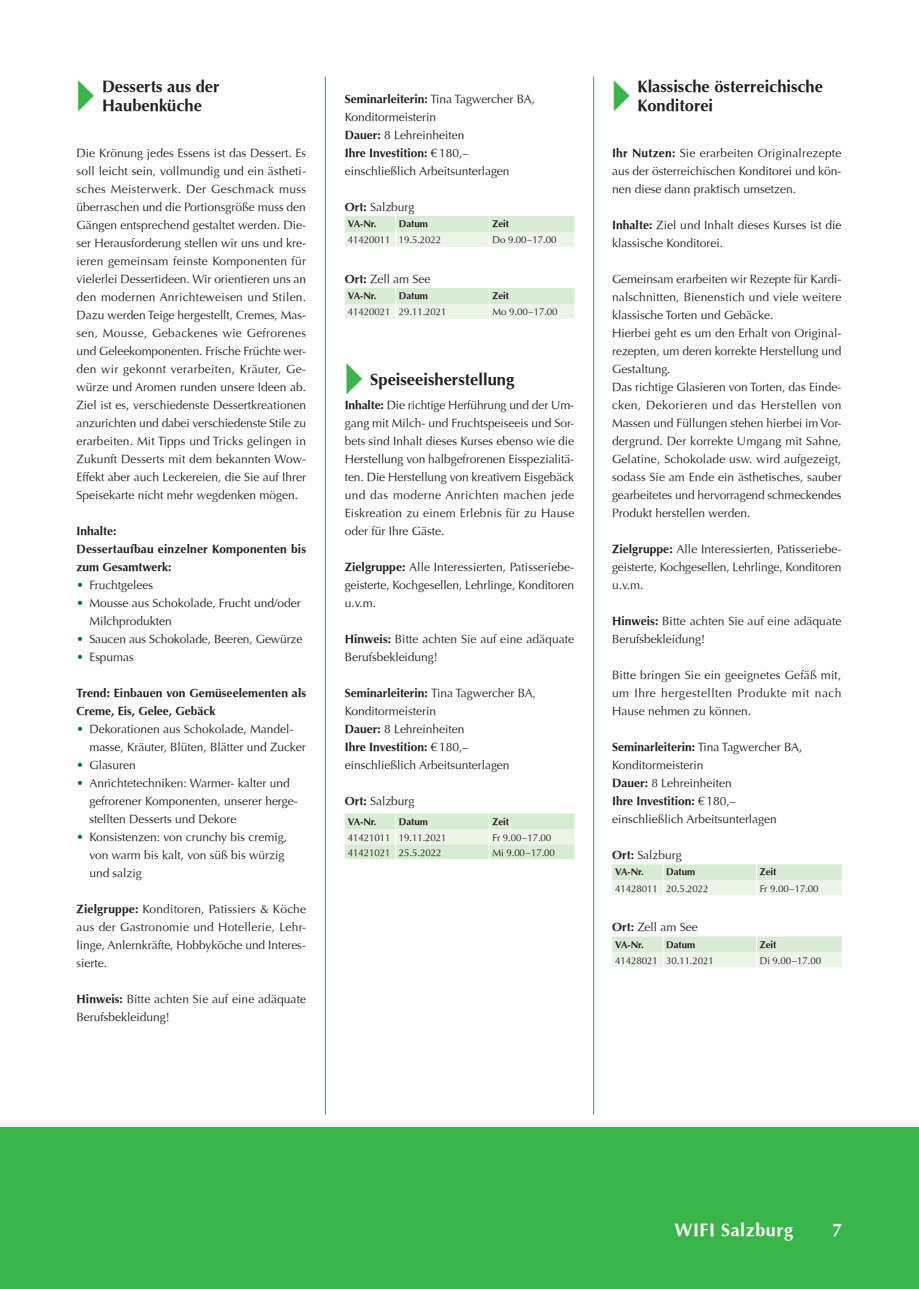
<style>
.page{position:relative;width:919px;height:1289px;background:#fff}
.page>*{position:absolute;margin:0;border:0;box-sizing:border-box;transform-origin:0 0}
.t1{font:700 18px "Optima";letter-spacing:.03em;color:#fff}
.t2{font:700 16.5px/19.5px "Optima";color:#231f20}
._6_copy_8pt{font:12px/18px "Optima";color:#231f20;text-align:justify}
._6_copy_8pt-2{font:700 12px/18px "Optima";color:#231f20}
.Tabelle_copy{font:9.75px "Optima";letter-spacing:-.01em;color:#231f20}
.Tabelle_head{font:700 9.75px "Optima";letter-spacing:-.01em;color:#231f20}
.s1{color:#007435}
.s2{font-weight:700}
.s3{font-weight:400}
.s4{color:#3ab54a}
</style>
<div class="page">
<div style="left:0;top:1127px;width:918px;height:161px;background:#3ab54a"></div>
<svg style="left:345px;top:216px;width:229px;height:31px;background:#e1efde"></svg>
<svg style="left:345px;top:288px;width:229px;height:31px;background:#e1efde"></svg>
<svg style="left:345px;top:813px;width:229px;height:46px;background:#deeedb"></svg>
<svg style="left:612px;top:864px;width:229px;height:31px;background:#e1f0de"></svg>
<svg style="left:612px;top:936px;width:229px;height:31px;background:#e1f0de"></svg>
<hr style="left:593px;top:77px;width:1px;height:1037px;background:#3ab54a">
<hr style="left:325px;top:77px;width:1px;height:1037px;background:#3ab54a">
<p class="t2" style="left:102px;top:77px;width:119px">Desserts aus der<br>Haubenküche</p>
<p class="_6_copy_8pt" style="left:77px;top:144px;width:231px">Die Krönung jedes Essens ist das Dessert. Es soll leicht sein, vollmundig und ein ästheti&shy;sches Meisterwerk. Der Geschmack muss überraschen und die Portionsgröße muss den Gängen entsprechend gestaltet werden. Die&shy;ser Herausforderung stellen wir uns und kre&shy;ieren gemeinsam feinste Komponenten für vielerlei Dessertideen. Wir orientieren uns an den modernen Anrichteweisen und Stilen.<br>Dazu werden Teige hergestellt, Cremes, Mas&shy;sen, Mousse, Gebackenes wie Gefrorenes und Geleekomponenten. Frische Früchte wer&shy;den wir gekonnt verarbeiten, Kräuter, Ge&shy;würze und Aromen runden unsere Ideen ab.<br>Ziel ist es, verschiedenste Dessertkreationen anzurichten und dabei verschiedenste Stile zu erarbeiten. Mit Tipps und Tricks gelingen in Zukunft Desserts mit dem bekannten Wow-Effekt aber auch Leckereien, die Sie auf Ihrer Speisekarte nicht mehr wegdenken mögen.</p>
<p class="_6_copy_8pt-2" style="left:77px;top:522px;width:41px">Inhalte:</p>
<p class="_6_copy_8pt-2" style="left:77px;top:540px;width:231px">Dessertaufbau einzelner Komponenten bis zum Gesamtwerk:</p>
<p class="_6_copy_8pt" style="left:77px;top:576px;width:78px"><span class="s1">•</span> Fruchtgelees</p>
<p class="_6_copy_8pt" style="left:89px;top:594px;width:213px;text-indent:-13px"><span class="s1">•</span> Mousse aus Schokolade, Frucht und/oder<br>Milchprodukten</p>
<p class="_6_copy_8pt" style="left:77px;top:630px;width:227px"><span class="s1">•</span> Saucen aus Schokolade, Beeren, Gewürze</p>
<p class="_6_copy_8pt" style="left:77px;top:648px;width:59px"><span class="s1">•</span> Espumas</p>
<p class="_6_copy_8pt-2" style="left:77px;top:684px;width:231px">Trend: Einbauen von Gemüseelementen als<br>Creme, Eis, Gelee, Gebäck</p>
<p class="_6_copy_8pt" style="left:89px;top:720px;width:218px;text-indent:-13px"><span class="s1">•</span> Dekorationen aus Schokolade, Mandel&shy;masse, Kräuter, Blüten, Blätter und Zucker</p>
<p class="_6_copy_8pt" style="left:77px;top:756px;width:61px"><span class="s1">•</span> Glasuren</p>
<p class="_6_copy_8pt" style="left:89px;top:774px;width:210px;text-align:left;text-indent:-13px"><span class="s1">•</span> Anrichtetechniken: Warmer- kalter und gefrorener Komponenten, unserer herge&shy;stellten Desserts und Dekore</p>
<p class="_6_copy_8pt" style="left:89px;top:828px;width:199px;text-align:left;text-indent:-13px"><span class="s1">•</span> Konsistenzen: von crunchy bis cremig, von warm bis kalt, von süß bis würzig und salzig</p>
<p class="_6_copy_8pt" style="left:77px;top:900px;width:231px"><span class="s2">Zielgruppe:</span> Konditoren, Patissiers &amp; Köche aus der Gastronomie und Hotellerie, Lehr&shy;linge, Anlernkräfte, Hobbyköche und Interes&shy;sierte.</p>
<p class="_6_copy_8pt" style="left:77px;top:990px;width:231px"><span class="s2">Hinweis:</span> Bitte achten Sie auf eine adäquate<br>Berufsbekleidung!</p>
<p class="_6_copy_8pt" style="left:345px;top:90px;width:192px"><span class="s2">Seminarleiterin:</span> Tina Tagwercher BA,</p>
<p class="_6_copy_8pt" style="left:345px;top:108px;width:93px">Konditormeisterin</p>
<p class="_6_copy_8pt" style="left:345px;top:126px;width:121px"><span class="s2">Dauer:</span> 8 Lehreinheiten</p>
<p class="_6_copy_8pt-2" style="left:345px;top:144px;width:125px">Ihre Investition: <span class="s3">€180,–</span></p>
<p class="_6_copy_8pt" style="left:345px;top:162px;width:166px">einschließlich Arbeitsunterlagen</p>
<p class="_6_copy_8pt" style="left:345px;top:198px;width:71px"><span class="s2">Ort:</span> Salzburg</p>
<p class="Tabelle_head" style="left:348px;top:218px;width:30px">VA-Nr.</p>
<p class="Tabelle_head" style="left:399px;top:218px;width:30px">Datum</p>
<p class="Tabelle_head" style="left:492px;top:218px;width:18px">Zeit</p>
<p class="Tabelle_copy" style="left:348px;top:234px;width:44px">41420011</p>
<p class="Tabelle_copy" style="left:399px;top:234px;width:44px">19.5.2022</p>
<p class="Tabelle_copy" style="left:492px;top:234px;width:66px">Do 9.00–17.00</p>
<p class="_6_copy_8pt" style="left:345px;top:270px;width:87px"><span class="s2">Ort:</span> Zell am See</p>
<p class="Tabelle_head" style="left:348px;top:290px;width:30px">VA-Nr.</p>
<p class="Tabelle_head" style="left:399px;top:290px;width:30px">Datum</p>
<p class="Tabelle_head" style="left:492px;top:290px;width:18px">Zeit</p>
<p class="Tabelle_copy" style="left:348px;top:306px;width:44px">41420021</p>
<p class="Tabelle_copy" style="left:399px;top:306px;width:49px">29.11.2021</p>
<p class="Tabelle_copy" style="left:492px;top:306px;width:67px">Mo 9.00–17.00</p>
<p class="t2" style="left:345px;top:370px;width:171px"><span class="s4">◆</span> Speiseeisherstellung</p>
<p class="_6_copy_8pt" style="left:345px;top:396px;width:231px"><span class="s2">Inhalte:</span> Die richtige Herführung und der Um&shy;gang mit Milch- und Fruchtspeiseeis und Sor&shy;bets sind Inhalt dieses Kurses ebenso wie die Herstellung von halbgefrorenen Eisspezialitä&shy;ten. Die Herstellung von kreativem Eisgebäck und das moderne Anrichten machen jede Eiskreation zu einem Erlebnis für zu Hause oder für Ihre Gäste.</p>
<p class="_6_copy_8pt" style="left:345px;top:558px;width:231px"><span class="s2">Zielgruppe:</span> Alle Interessierten, Patisseriebe&shy;geisterte, Kochgesellen, Lehrlinge, Konditoren u.v.m.</p>
<p class="_6_copy_8pt" style="left:345px;top:630px;width:231px"><span class="s2">Hinweis:</span> Bitte achten Sie auf eine adäquate<br>Berufsbekleidung!</p>
<p class="_6_copy_8pt" style="left:345px;top:684px;width:193px"><span class="s2">Seminarleiterin:</span> Tina Tagwercher BA,</p>
<p class="_6_copy_8pt" style="left:345px;top:702px;width:93px">Konditormeisterin</p>
<p class="_6_copy_8pt" style="left:345px;top:720px;width:121px"><span class="s2">Dauer:</span> 8 Lehreinheiten</p>
<p class="_6_copy_8pt-2" style="left:345px;top:738px;width:125px">Ihre Investition: <span class="s3">€180,–</span></p>
<p class="_6_copy_8pt" style="left:345px;top:756px;width:166px">einschließlich Arbeitsunterlagen</p>
<p class="_6_copy_8pt" style="left:345px;top:792px;width:71px"><span class="s2">Ort:</span> Salzburg</p>
<p class="Tabelle_head" style="left:348px;top:815px;width:30px">VA-Nr.</p>
<p class="Tabelle_head" style="left:399px;top:815px;width:30px">Datum</p>
<p class="Tabelle_head" style="left:492px;top:815px;width:18px">Zeit</p>
<p class="Tabelle_copy" style="left:348px;top:831px;width:44px">41421011</p>
<p class="Tabelle_copy" style="left:399px;top:831px;width:49px">19.11.2021</p>
<p class="Tabelle_copy" style="left:492px;top:831px;width:60px">Fr 9.00–17.00</p>
<p class="Tabelle_copy" style="left:348px;top:846px;width:44px">41421021</p>
<p class="Tabelle_copy" style="left:399px;top:846px;width:44px">25.5.2022</p>
<p class="Tabelle_copy" style="left:492px;top:846px;width:64px">Mi 9.00–17.00</p>
<p class="t2" style="left:637px;top:77px;width:187px">Klassische österreichische<br>Konditorei</p>
<p class="_6_copy_8pt" style="left:612px;top:144px;width:231px"><span class="s2">Ihr Nutzen:</span> Sie erarbeiten Originalrezepte aus der österreichischen Konditorei und kön&shy;nen diese dann praktisch umsetzen.</p>
<p class="_6_copy_8pt" style="left:612px;top:216px;width:231px"><span class="s2">Inhalte:</span> Ziel und Inhalt dieses Kurses ist die klassische Konditorei.</p>
<p class="_6_copy_8pt" style="left:612px;top:270px;width:231px">Gemeinsam erarbeiten wir Rezepte für Kardi&shy;nalschnitten, Bienenstich und viele weitere klassische Torten und Gebäcke.</p>
<p class="_6_copy_8pt" style="left:612px;top:324px;width:231px">Hierbei geht es um den Erhalt von Original&shy;rezepten, um deren korrekte Herstellung und Gestaltung.</p>
<p class="_6_copy_8pt" style="left:612px;top:378px;width:231px">Das richtige Glasieren von Torten, das Einde&shy;cken, Dekorieren und das Herstellen von Massen und Füllungen stehen hierbei im Vor&shy;dergrund. Der korrekte Umgang mit Sahne, Gelatine, Schokolade usw. wird aufgezeigt, sodass Sie am Ende ein ästhetisches, sauber gearbeitetes und hervorragend schmeckendes Produkt herstellen werden.</p>
<p class="_6_copy_8pt" style="left:612px;top:540px;width:231px"><span class="s2">Zielgruppe:</span> Alle Interessierten, Patisseriebe&shy;geisterte, Kochgesellen, Lehrlinge, Konditoren u.v.m.</p>
<p class="_6_copy_8pt" style="left:612px;top:612px;width:231px"><span class="s2">Hinweis:</span> Bitte achten Sie auf eine adäquate<br>Berufsbekleidung!</p>
<p class="_6_copy_8pt" style="left:612px;top:666px;width:231px">Bitte bringen Sie ein geeignetes Gefäß mit, um Ihre hergestellten Produkte mit nach Hause nehmen zu können.</p>
<p class="_6_copy_8pt" style="left:612px;top:738px;width:192px"><span class="s2">Seminarleiterin:</span> Tina Tagwercher BA,</p>
<p class="_6_copy_8pt" style="left:612px;top:756px;width:93px">Konditormeisterin</p>
<p class="_6_copy_8pt" style="left:612px;top:774px;width:121px"><span class="s2">Dauer:</span> 8 Lehreinheiten</p>
<p class="_6_copy_8pt-2" style="left:612px;top:792px;width:125px">Ihre Investition: <span class="s3">€180,–</span></p>
<p class="_6_copy_8pt" style="left:612px;top:810px;width:166px">einschließlich Arbeitsunterlagen</p>
<p class="_6_copy_8pt" style="left:612px;top:846px;width:71px"><span class="s2">Ort:</span> Salzburg</p>
<p class="Tabelle_head" style="left:615px;top:866px;width:30px">VA-Nr.</p>
<p class="Tabelle_head" style="left:666px;top:866px;width:30px">Datum</p>
<p class="Tabelle_head" style="left:759px;top:866px;width:18px">Zeit</p>
<p class="Tabelle_copy" style="left:615px;top:882px;width:44px">41428011</p>
<p class="Tabelle_copy" style="left:666px;top:882px;width:44px">20.5.2022</p>
<p class="Tabelle_copy" style="left:759px;top:882px;width:60px">Fr 9.00–17.00</p>
<p class="_6_copy_8pt" style="left:612px;top:918px;width:87px"><span class="s2">Ort:</span> Zell am See</p>
<p class="Tabelle_head" style="left:615px;top:938px;width:30px">VA-Nr.</p>
<p class="Tabelle_head" style="left:666px;top:938px;width:30px">Datum</p>
<p class="Tabelle_head" style="left:759px;top:938px;width:18px">Zeit</p>
<p class="Tabelle_copy" style="left:615px;top:954px;width:44px">41428021</p>
<p class="Tabelle_copy" style="left:666px;top:954px;width:49px">30.11.2021</p>
<p class="Tabelle_copy" style="left:759px;top:954px;width:63px">Di 9.00–17.00</p>
<h1 class="t1" style="left:674px;top:1219px;width:120px">WIFI Salzburg</h1>
<h1 class="t1" style="left:832px;top:1219px;width:12px">7</h1>
</div>
